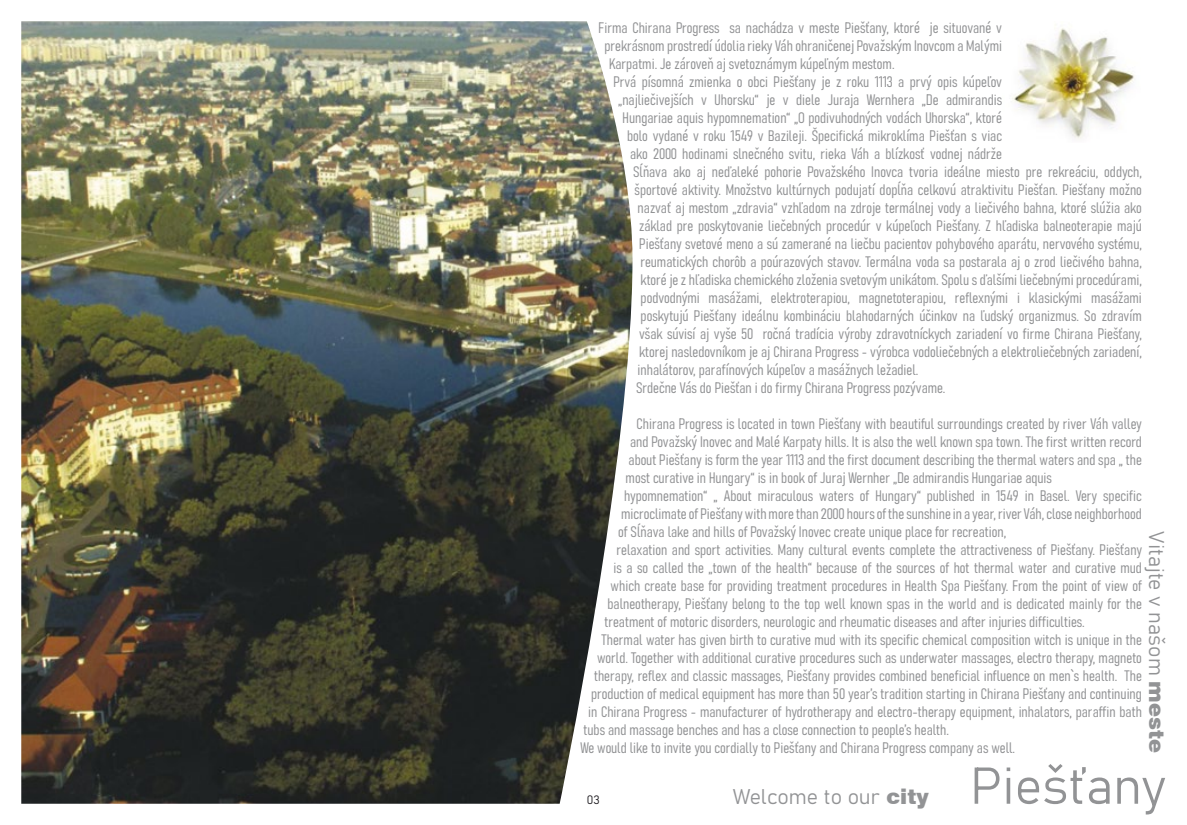
<style>
.page{position:relative;width:1187px;height:825px;background:#fff}
.page>*{position:absolute;margin:0;border:0;box-sizing:border-box;transform-origin:0 0}
.t1{font:51px "Bahnschrift";color:#929395}
.t2{font:21px "Bahnschrift";color:#929395}
.t3{font:15px "Bahnschrift";color:#929395}
.t4{font:12px "Bahnschrift";color:#1a171c}
.s1{font-family:"Swiss 721 BT";font-weight:900}
</style>
<div class="page">
<img style="left:21px;top:21px;width:611px;height:783px">
<img style="left:1012px;top:28px;width:122px;height:111px">
<p class="t3" style="left:598px;top:17px;width:405px">Firma Chirana Progress sa nachádza v meste Piešťany, ktoré je situované v</p>
<p class="t3" style="left:604px;top:35px;width:399px">prekrásnom prostredí údolia rieky Váh ohraničenej Považským Inovcom a Malými</p>
<p class="t3" style="left:609px;top:53px;width:287px">Karpatmi. Je zároveň aj svetoznámym kúpeľným mestom.</p>
<p class="t3" style="left:613px;top:71px;width:390px">Prvá písomná zmienka o obci Piešťany je z roku 1113 a prvý opis kúpeľov</p>
<p class="t3" style="left:618px;top:89px;width:385px">„najliečivejších v Uhorsku“ je v diele Juraja Wernhera „De admirandis</p>
<p class="t3" style="left:622px;top:107px;width:381px">Hungariae aquis hypomnemation“ „O podivuhodných vodách Uhorska“, ktoré</p>
<p class="t3" style="left:627px;top:125px;width:376px">bolo vydané v roku 1549 v Bazileji. Špecifická mikroklíma Piešťan s viac</p>
<p class="t3" style="left:630px;top:143px;width:373px">ako 2000 hodinami slnečného svitu, rieka Váh a blízkosť vodnej nádrže</p>
<p class="t3" style="left:633px;top:161px;width:510px">Sĺňava ako aj neďaleké pohorie Považského Inovca tvoria ideálne miesto pre rekreáciu, oddych,</p>
<p class="t3" style="left:634px;top:179px;width:509px">športové aktivity. Množstvo kultúrnych podujatí dopĺňa celkovú atraktivitu Piešťan. Piešťany možno</p>
<p class="t3" style="left:637px;top:197px;width:506px">nazvať aj mestom „zdravia“ vzhľadom na zdroje termálnej vody a liečivého bahna, ktoré slúžia ako</p>
<p class="t3" style="left:639px;top:215px;width:504px">základ pre poskytovanie liečebných procedúr v kúpeľoch Piešťany. Z hľadiska balneoterapie majú</p>
<p class="t3" style="left:639px;top:233px;width:504px">Piešťany svetové meno a sú zamerané na liečbu pacientov pohybového aparátu, nervového systému,</p>
<p class="t3" style="left:640px;top:251px;width:503px">reumatických chorôb a poúrazových stavov. Termálna voda sa postarala aj o zrod liečivého bahna,</p>
<p class="t3" style="left:640px;top:269px;width:503px">ktoré je z hľadiska chemického zloženia svetovým unikátom. Spolu s ďalšími liečebnými procedúrami,</p>
<p class="t3" style="left:640px;top:287px;width:502px">podvodnými masážami, elektroterapiou, magnetoterapiou, reflexnými i klasickými masážami</p>
<p class="t3" style="left:640px;top:305px;width:502px">poskytujú Piešťany ideálnu kombináciu blahodarných účinkov na ľudský organizmus. So zdravím</p>
<p class="t3" style="left:639px;top:323px;width:504px">však súvisí aj vyše 50 ročná tradícia výroby zdravotníckych zariadení vo firme Chirana Piešťany,</p>
<p class="t3" style="left:639px;top:341px;width:504px">ktorej nasledovníkom je aj Chirana Progress - výrobca vodoliečebných a elektroliečebných zariadení,</p>
<p class="t3" style="left:637px;top:359px;width:282px">inhalátorov, parafínových kúpeľov a masážnych ležadiel.</p>
<p class="t3" style="left:636px;top:377px;width:311px">Srdečne Vás do Piešťan i do firmy Chirana Progress pozývame.</p>
<p class="t3" style="left:636px;top:413px;width:506px">Chirana Progress is located in town Piešťany with beautiful surroundings created by river Váh valley</p>
<p class="t3" style="left:630px;top:431px;width:513px">and Považský Inovec and Malé Karpaty hills. It is also the well known spa town. The first written record</p>
<p class="t3" style="left:628px;top:449px;width:515px">about Piešťany is form the year 1113 and the first document describing the thermal waters and spa „ the</p>
<p class="t3" style="left:625px;top:467px;width:428px">most curative in Hungary“ is in book of Juraj Wernher „De admirandis Hungariae aquis</p>
<p class="t3" style="left:624px;top:485px;width:519px">hypomnemation“ „ About miraculous waters of Hungary“ published in 1549 in Basel. Very specific</p>
<p class="t3" style="left:621px;top:503px;width:522px">microclimate of Piešťany with more than 2000 hours of the sunshine in a year, river Váh, close neighborhood</p>
<p class="t3" style="left:618px;top:521px;width:389px">of Sĺňava lake and hills of Považský Inovec create unique place for recreation,</p>
<p class="t3" style="left:616px;top:539px;width:527px">relaxation and sport activities. Many cultural events complete the attractiveness of Piešťany. Piešťany</p>
<p class="t3" style="left:613px;top:557px;width:530px">is a so called the „town of the health“ because of the sources of hot thermal water and curative mud</p>
<p class="t3" style="left:610px;top:575px;width:533px">which create base for providing treatment procedures in Health Spa Piešťany. From the point of view of</p>
<p class="t3" style="left:607px;top:593px;width:536px">balneotherapy, Piešťany belong to the top well known spas in the world and is dedicated mainly for the</p>
<p class="t3" style="left:604px;top:611px;width:481px">treatment of motoric disorders, neurologic and rheumatic diseases and after injuries difficulties.</p>
<p class="t3" style="left:601px;top:629px;width:541px">Thermal water has given birth to curative mud with its specific chemical composition witch is unique in the</p>
<p class="t3" style="left:597px;top:647px;width:546px">world. Together with additional curative procedures such as underwater massages, electro therapy, magneto</p>
<p class="t3" style="left:594px;top:665px;width:549px">therapy, reflex and classic massages, Piešťany provides combined beneficial influence on men`s health. The</p>
<p class="t3" style="left:591px;top:683px;width:552px">production of medical equipment has more than 50 year’s tradition starting in Chirana Piešťany and continuing</p>
<p class="t3" style="left:588px;top:701px;width:555px">in Chirana Progress - manufacturer of hydrotherapy and electro-therapy equipment, inhalators, paraffin bath</p>
<p class="t3" style="left:583px;top:719px;width:367px">tubs and massage benches and has a close connection to people’s health.</p>
<p class="t3" style="left:580px;top:737px;width:436px">We would like to invite you cordially to Piešťany and Chirana Progress company as well.</p>
<p class="t4" style="left:586px;top:790px;width:14px">03</p>
<h2 class="t2" style="left:732px;top:780px;width:197px">Welcome to our <span class="s1">city</span></h2>
<h2 class="t2" style="left:1172px;top:531px;width:223px;rotate:90deg">Vitajte v našom <span class="s1">meste</span></h2>
<h1 class="t1" style="left:970px;top:747px;width:197px">Piešťany</h1>
</div>
